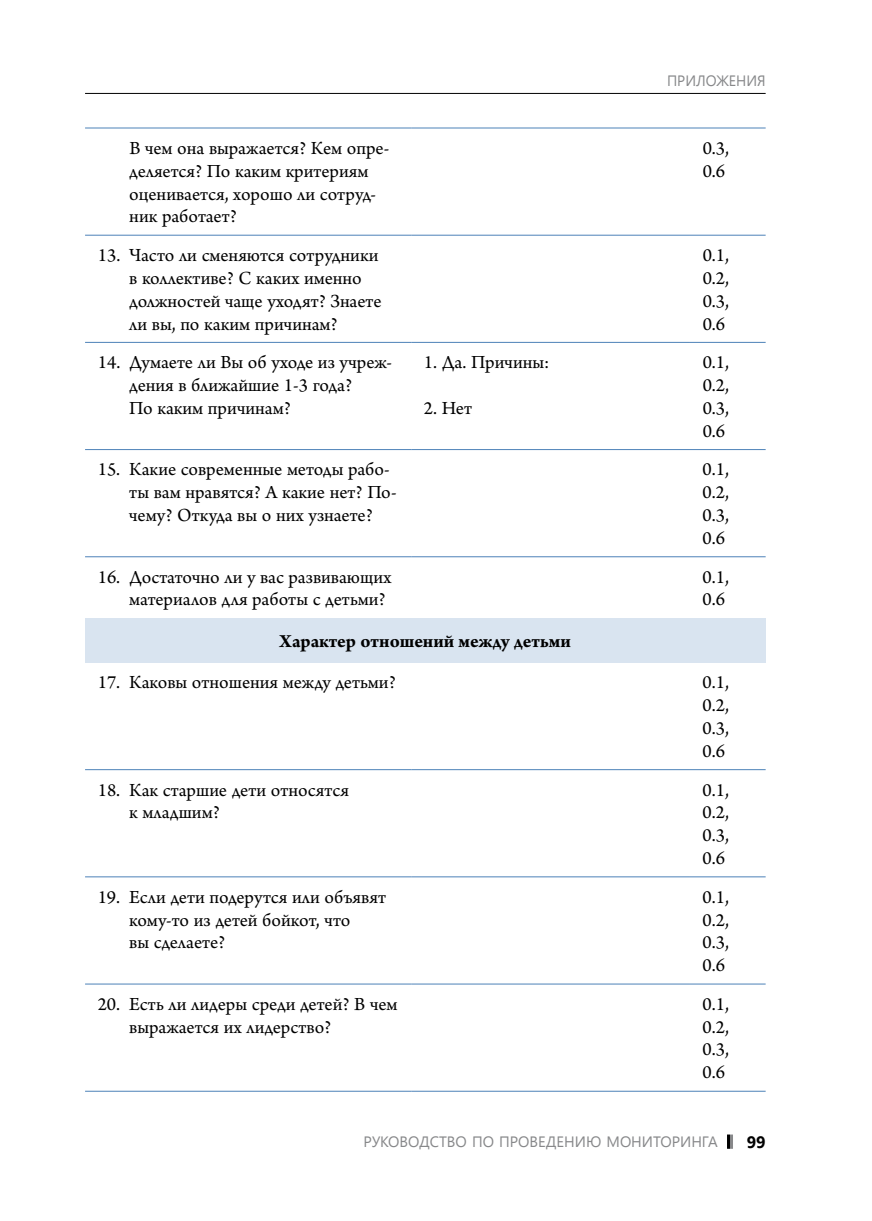
<style>
.page{position:relative;width:872px;height:1221px;background:#fff}
.page>*{position:absolute;margin:0;border:0;box-sizing:border-box;transform-origin:0 0}
.t1{font:19.5px/22.8px "Arno Pro";color:#000}
.t2{font:700 19.5px "Arno Pro";color:#000}
.t3{font:700 16.5px "Segoe UI";color:#000}
.t4{font:15px "Segoe UI";color:#87888a}
.t5{font:15px "Segoe UI";color:#87888a;scale:.96 1}
</style>
<div class="page">
<hr style="left:85px;top:93px;width:680px;height:1px;background:#000">
<hr style="left:727px;top:1134px;width:3px;height:14px;background:#000">
<hr style="left:730px;top:1134px;width:3px;height:14px;background:#87888a">
<svg style="left:85px;top:234px;width:680px;height:751px"></svg>
<div style="left:85px;top:618px;width:680px;height:44px;background:#d9e4f0"></div>
<hr style="left:85px;top:128px;width:326px;height:1px;background:#4d82b8">
<hr style="left:411px;top:128px;width:279px;height:1px;background:#4d82b8">
<hr style="left:690px;top:128px;width:75px;height:1px;background:#4d82b8">
<hr style="left:85px;top:235px;width:326px;height:1px;background:#4d82b8">
<hr style="left:411px;top:235px;width:279px;height:1px;background:#4d82b8">
<hr style="left:690px;top:235px;width:75px;height:1px;background:#4d82b8">
<hr style="left:85px;top:342px;width:326px;height:1px;background:#4d82b8">
<hr style="left:411px;top:342px;width:279px;height:1px;background:#4d82b8">
<hr style="left:690px;top:342px;width:75px;height:1px;background:#4d82b8">
<hr style="left:85px;top:449px;width:326px;height:1px;background:#4d82b8">
<hr style="left:411px;top:449px;width:279px;height:1px;background:#4d82b8">
<hr style="left:690px;top:449px;width:75px;height:1px;background:#4d82b8">
<hr style="left:85px;top:556px;width:326px;height:1px;background:#4d82b8">
<hr style="left:411px;top:556px;width:279px;height:1px;background:#4d82b8">
<hr style="left:690px;top:556px;width:75px;height:1px;background:#4d82b8">
<hr style="left:85px;top:769px;width:326px;height:1px;background:#4d82b8">
<hr style="left:411px;top:769px;width:279px;height:1px;background:#4d82b8">
<hr style="left:690px;top:769px;width:75px;height:1px;background:#4d82b8">
<hr style="left:85px;top:876px;width:326px;height:1px;background:#4d82b8">
<hr style="left:411px;top:876px;width:279px;height:1px;background:#4d82b8">
<hr style="left:690px;top:876px;width:75px;height:1px;background:#4d82b8">
<hr style="left:85px;top:983px;width:326px;height:1px;background:#4d82b8">
<hr style="left:411px;top:983px;width:279px;height:1px;background:#4d82b8">
<hr style="left:690px;top:983px;width:75px;height:1px;background:#4d82b8">
<hr style="left:85px;top:1090px;width:326px;height:1px;background:#4d82b8">
<hr style="left:411px;top:1090px;width:279px;height:1px;background:#4d82b8">
<hr style="left:690px;top:1090px;width:75px;height:1px;background:#4d82b8">
<p class="t5" style="left:667px;top:71px;width:22px">Приложени</p>
<p class="t5" style="left:757px;top:71px;width:10px">я</p>
<p class="t1" style="left:129px;top:138px;width:261px">В чем она выражается? Кем опре&shy;деляется? По каким критериям оценивается, хорошо ли сотруд&shy;ник работает?</p>
<p class="t1" style="left:702px;top:138px;width:28px">0.3,<br>0.6</p>
<p class="t1" style="left:129px;top:245px;width:254px;text-indent:-31px">13. Часто ли сменяются сотрудники в коллективе? С каких именно должностей чаще уходят? Знаете ли вы, по каким причинам?</p>
<p class="t1" style="left:702px;top:245px;width:28px;text-align:justify">0.1, 0.2, 0.3, 0.6</p>
<p class="t1" style="left:129px;top:352px;width:264px;text-indent:-31px">14. Думаете ли Вы об уходе из учреж&shy;дения в ближайшие 1-3 года?<br>По каким причинам?</p>
<p class="t1" style="left:424px;top:352px;width:127px">1. Да. Причины:</p>
<p class="t1" style="left:702px;top:352px;width:28px;text-align:justify">0.1, 0.2, 0.3, 0.6</p>
<p class="t1" style="left:424px;top:397px;width:50px">2. Нет</p>
<p class="t1" style="left:129px;top:459px;width:269px;text-indent:-32px">15. Какие современные методы рабо&shy;ты вам нравятся? А какие нет? По&shy;чему? Откуда вы о них узнаете?</p>
<p class="t1" style="left:702px;top:459px;width:28px;text-align:justify">0.1, 0.2, 0.3, 0.6</p>
<p class="t1" style="left:98px;top:566px;width:295px;text-align:right">16. Достаточно ли у вас развивающих материалов для работы с детьми?</p>
<p class="t1" style="left:702px;top:566px;width:28px">0.1,<br>0.6</p>
<p class="t2" style="left:280px;top:629px;width:293px">Характер отношений между детьми</p>
<p class="t1" style="left:98px;top:672px;width:299px">17. Каковы отношения между детьми?</p>
<p class="t1" style="left:702px;top:672px;width:28px;text-align:justify">0.1, 0.2, 0.3, 0.6</p>
<p class="t1" style="left:129px;top:779px;width:221px;text-indent:-31px">18. Как старшие дети относятся к младшим?</p>
<p class="t1" style="left:702px;top:779px;width:28px;text-align:justify">0.1, 0.2, 0.3, 0.6</p>
<p class="t1" style="left:129px;top:886px;width:258px;text-indent:-31px">19. Е сли дети подерутся или объявят кому-то из детей бойкот, что<br>вы сделаете?</p>
<p class="t1" style="left:702px;top:886px;width:28px;text-align:justify">0.1, 0.2, 0.3, 0.6</p>
<p class="t1" style="left:129px;top:993px;width:270px;text-indent:-31px">20. Есть ли лидеры среди детей? В чем выражается их лидерство?</p>
<p class="t1" style="left:702px;top:993px;width:28px;text-align:justify">0.1, 0.2, 0.3, 0.6</p>
<p class="t4" style="left:363px;top:1131px;width:356px">РУКОВОДСТВО ПО ПРОВЕДЕНИЮ МОНИТОРИНГА</p>
<p class="t3" style="left:746px;top:1130px;width:20px">99</p>
</div>
